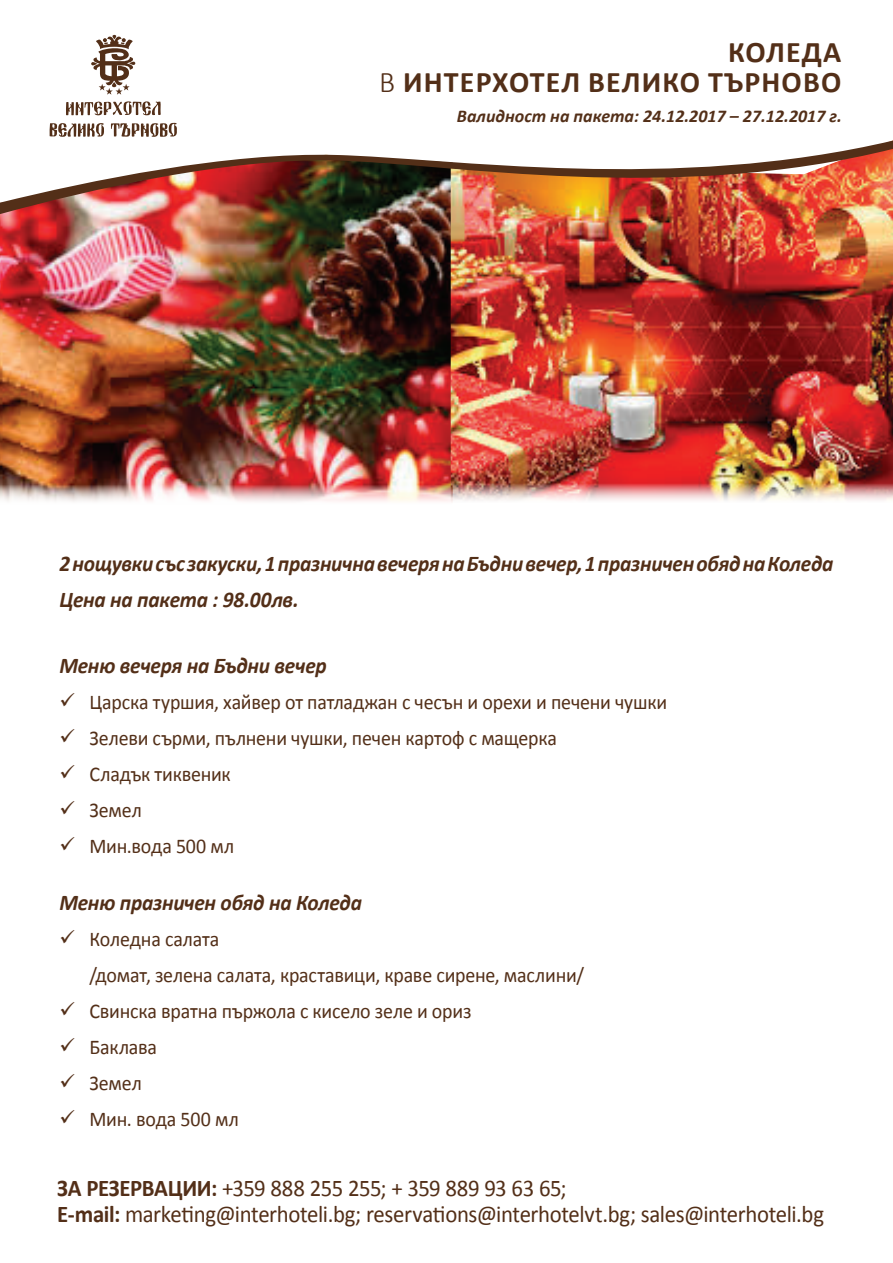
<style>
.page{position:relative;width:893px;height:1263px;background:#fff}
.page>*{position:absolute;margin:0;border:0;box-sizing:border-box;transform-origin:0 0}
.t1{font:700 30px/30px "Calibri";letter-spacing:.04em;color:#532f18;text-align:right}
.t2{font:24px/25.5px "Calibri";letter-spacing:-.02em;color:#532f18;scale:.95 1}
.t3{font:italic 700 22.5px/36px "Calibri";letter-spacing:-.015em;color:#532f18;scale:.95 1}
.t4{font:21px/36px "Calibri";letter-spacing:-.01em;color:#532f18;scale:.95 1}
.t5{font:italic 700 18px "Calibri";color:#532f18}
.s1{font-weight:300}
.s2{font-weight:700}
</style>
<div class="page">
<img style="left:0;top:214px;width:451px;height:288px">
<img style="left:451px;top:214px;width:442px;height:288px">
<svg style="left:66px;top:101px;width:95px;height:14px"></svg>
<svg style="left:111px;top:123px;width:66px;height:14px"></svg>
<svg style="left:50px;top:123px;width:54px;height:14px"></svg>
<svg style="left:91px;top:35px;width:44px;height:60px"></svg>
<img style="left:0;top:140px;width:893px;height:74px">
<h1 class="t1" style="left:379px;top:37px;width:464px">КОЛЕДА<br><span class="s1">В</span> ИНТЕРХОТЕЛ ВЕЛИКО ТЪРНОВО</h1>
<p class="t5" style="left:457px;top:104px;width:387px">Валидност на пакета: 24.12.2017 – 27.12.2017 г.</p>
<p class="t3" style="left:60px;top:545px;width:816px">2 нощувки със закуски, 1 празнична вечеря на Бъдни вечер, 1 празничен обяд на Коледа<br>Цена на пакета : 98.00лв.</p>
<p class="t3" style="left:60px;top:647px;width:283px">Меню вечеря на Бъдни вечер</p>
<p class="t4" style="left:60px;top:684px;width:641px">✓ Царска туршия, хайвер от патладжан с чесън и орехи и печени чушки</p>
<p class="t4" style="left:60px;top:720px;width:525px">✓ Зелеви сърми, пълнени чушки, печен картоф с мащерка</p>
<p class="t4" style="left:60px;top:756px;width:182px">✓ Сладък тиквеник</p>
<p class="t4" style="left:60px;top:792px;width:88px">✓ Земел</p>
<p class="t4" style="left:60px;top:828px;width:185px">✓ Мин.вода 500 мл</p>
<p class="t3" style="left:60px;top:884px;width:320px">Меню празничен обяд на Коледа</p>
<p class="t4" style="left:90px;top:920px;width:522px;text-indent:-30px">✓ Коледна салата<br>/домат, зелена салата, краставици, краве сирене, маслини/</p>
<p class="t4" style="left:60px;top:992px;width:435px">✓ Свинска вратна пържола с кисело зеле и ориз</p>
<p class="t4" style="left:60px;top:1028px;width:104px">✓ Баклава</p>
<p class="t4" style="left:60px;top:1064px;width:88px">✓ Земел</p>
<p class="t4" style="left:60px;top:1100px;width:190px">✓ Мин. вода 500 мл</p>
<p class="t2" style="left:57px;top:1176px;width:809px"><span class="s2">ЗА РЕЗЕРВАЦИИ:</span> +359 888 255 255; + 359 889 93 63 65;<br><span class="s2">E-mail:</span> marketing@interhoteli.bg; reservations@interhotelvt.bg; sales@interhoteli.bg</p>
</div>
